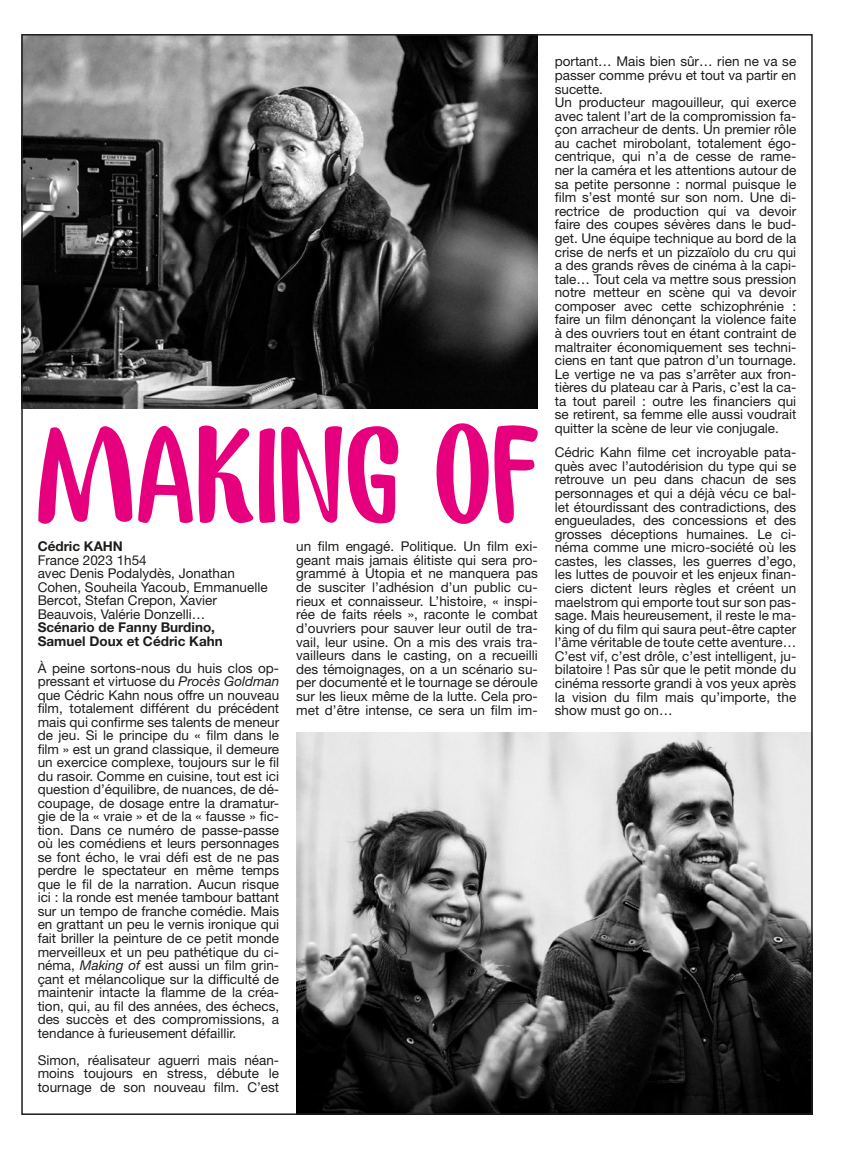
<style>
.page{position:relative;width:851px;height:1149px;background:#fff}
.page>*{position:absolute;margin:0;border:0;box-sizing:border-box;transform-origin:0 0}
.t1{font:141px "Earworm DEMO";color:#e6007e}
.t2{font:13.5px/13.5px "Helvetica Neue LT Std";color:#1d1d1b;text-align:justify}
.t3{font:700 13.5px/13.5px "Helvetica Neue LT Std";color:#1d1d1b}
.s1{font-style:italic}
</style>
<div class="page">
<img style="left:24px;top:37px;width:513px;height:371px">
<img style="left:296px;top:732px;width:513px;height:379px">
<h1 class="t1" style="left:36px;top:396px;width:506px">MAKING OF</h1>
<p class="t3" style="left:38px;top:539px;width:87px">Cédric KAHN</p>
<p class="t2" style="left:38px;top:552px;width:231px;text-align:left">France 2023 1h54<br>avec Denis Podalydès, Jonathan<br>Cohen, Souheila Yacoub, Emmanuelle<br>Bercot, Stefan Crepon, Xavier<br>Beauvois, Valérie Donzelli…</p>
<p class="t3" style="left:38px;top:620px;width:186px">Scénario de Fanny Burdino,<br>Samuel Doux et Cédric Kahn</p>
<p class="t2" style="left:38px;top:660px;width:243px">À peine sortons-nous du huis clos op&shy;pressant et virtuose du <span class="s1">Procès Goldman </span>que Cédric Kahn nous offre un nouveau film, totalement différent du précédent mais qui confirme ses talents de meneur de jeu. Si le principe du « film dans le film » est un grand classique, il demeure un exercice complexe, toujours sur le fil du rasoir. Comme en cuisine, tout est ici question d’équilibre, de nuances, de dé&shy;coupage, de dosage entre la dramatur&shy;gie de la « vraie » et de la « fausse » fic&shy;tion. Dans ce numéro de passe-passe où les comédiens et leurs personnages se font écho, le vrai défi est de ne pas perdre le spectateur en même temps que le fil de la narration. Aucun risque ici : la ronde est menée tambour battant sur un tempo de franche comédie. Mais en grattant un peu le vernis ironique qui fait briller la peinture de ce petit monde merveilleux et un peu pathétique du ci&shy;néma, <span class="s1">Making of</span> est aussi un film grin&shy;çant et mélancolique sur la difficulté de maintenir intacte la flamme de la créa&shy;tion, qui, au fil des années, des échecs, des succès et des compromissions, a tendance à furieusement défaillir.</p>
<p class="t2" style="left:38px;top:1052px;width:243px">Simon, réalisateur aguerri mais néan&shy;moins toujours en stress, débute le tournage de son nouveau film. C’est</p>
<p class="t2" style="left:296px;top:539px;width:243px">un film engagé. Politique. Un film exi&shy;geant mais jamais élitiste qui sera pro&shy;grammé à Utopia et ne manquera pas de susciter l’adhésion d’un public cu&shy;rieux et connaisseur. L’histoire, « inspi&shy;rée de faits réels », raconte le combat d’ouvriers pour sauver leur outil de tra&shy;vail, leur usine. On a mis des vrais tra&shy;vailleurs dans le casting, on a recueilli des témoignages, on a un scénario su&shy;per documenté et le tournage se déroule sur les lieux même de la lutte. Cela pro&shy;met d’être intense, ce sera un film im-</p>
<p class="t2" style="left:554px;top:55px;width:243px;text-align:left">portant… Mais bien sûr… rien ne va se passer comme prévu et tout va partir en sucette.<br>Un producteur magouilleur, qui exerce avec talent l’art de la compromission fa&shy;çon arracheur de dents. Un premier rôle au cachet mirobolant, totalement égo&shy;centrique, qui n’a de cesse de rame&shy;ner la caméra et les attentions autour de sa petite personne : normal puisque le film s’est monté sur son nom. Une di&shy;rectrice de production qui va devoir faire des coupes sévères dans le bud&shy;get. Une équipe technique au bord de la crise de nerfs et un pizzaïolo du cru qui a des grands rêves de cinéma à la capi&shy;tale… Tout cela va mettre sous pression notre metteur en scène qui va devoir composer avec cette schizophrénie : faire un film dénonçant la violence faite à des ouvriers tout en étant contraint de maltraiter économiquement ses techni&shy;ciens en tant que patron d’un tournage.<br>Le vertige ne va pas s’arrêter aux fron&shy;tières du plateau car à Paris, c’est la ca&shy;ta tout pareil : outre les financiers qui se retirent, sa femme elle aussi voudrait quitter la scène de leur vie conjugale.</p>
<p class="t2" style="left:554px;top:445px;width:243px">Cédric Kahn filme cet incroyable pata&shy;quès avec l’autodérision du type qui se retrouve un peu dans chacun de ses personnages et qui a déjà vécu ce bal&shy;let étourdissant des contradictions, des engueulades, des concessions et des grosses déceptions humaines. Le ci&shy;néma comme une micro-société où les castes, les classes, les guerres d’ego, les luttes de pouvoir et les enjeux finan&shy;ciers dictent leurs règles et créent un maelstrom qui emporte tout sur son pas&shy;sage. Mais heureusement, il reste le ma&shy;king of du film qui saura peut-être capter l’âme véritable de toute cette aventure… C’est vif, c’est drôle, c’est intelligent, ju&shy;bilatoire ! Pas sûr que le petit monde du cinéma ressorte grandi à vos yeux après la vision du film mais qu’importe, the show must go on…</p>
</div>
